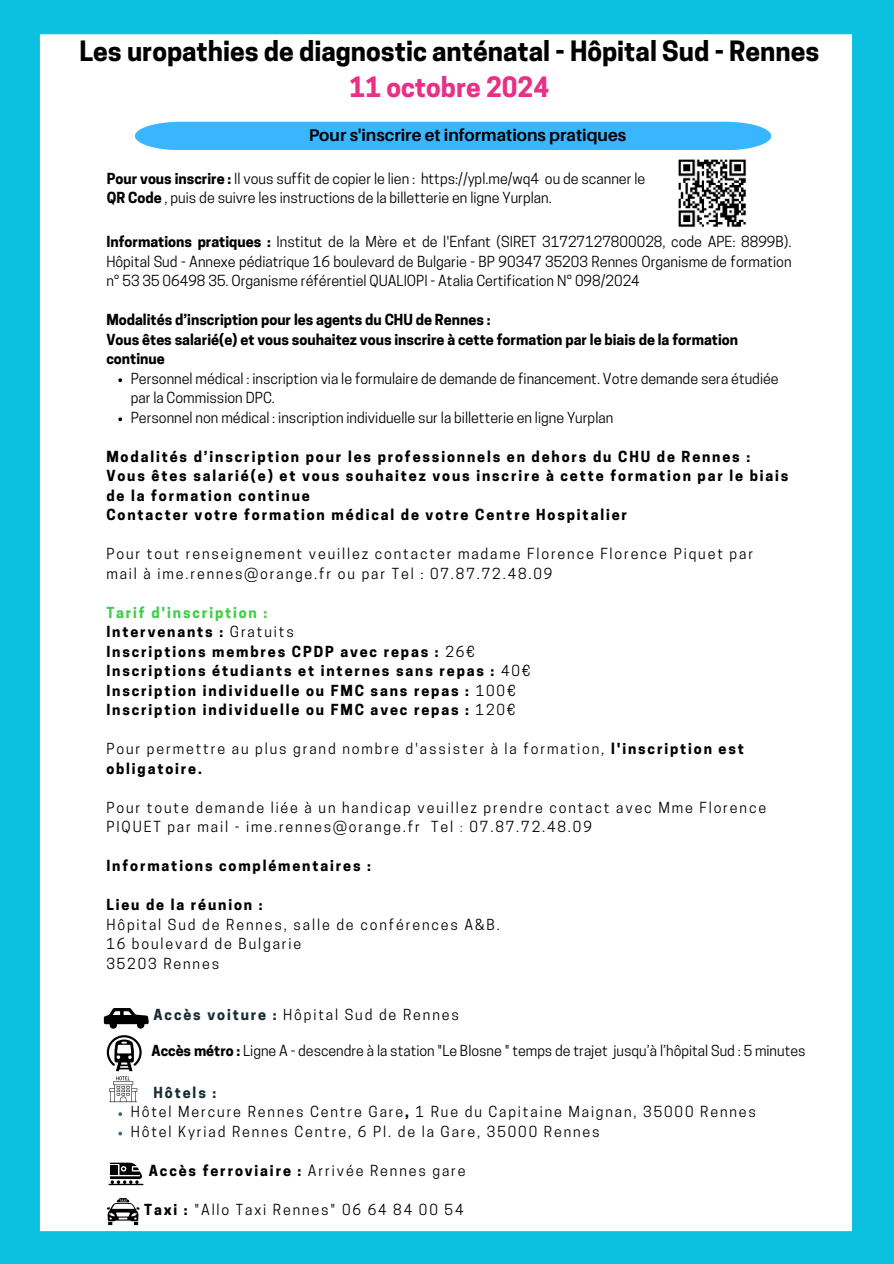
<style>
.page{position:relative;width:894px;height:1264px;background:#fff}
.page>*{position:absolute;margin:0;border:0;box-sizing:border-box;transform-origin:0 0}
.t1{font:700 26.25px "Cooper Hewitt";color:#000}
.t2{font:700 26.25px "Cooper Hewitt";color:#e83087}
.t3{font:700 16.95px "Aileron";color:#000}
.t4{font:14.25px/19.5px "Cooper Hewitt";letter-spacing:.13em;color:#000}
.t5{font:700 14.25px/19.5px "Cooper Hewitt";letter-spacing:.13em;color:#000}
.t6{font:14.25px/19.5px "Cooper Hewitt";color:#000}
.t7{font:700 14.25px/19.5px "Cooper Hewitt";color:#000}
.s1{font-weight:700}
.s2{color:#40cd4a}
.s3{font-weight:400}
.s4{color:#9b2222}
.s5{font-weight:700;color:#182c34}
</style>
<div class="page">
<svg style="left:851px;top:34px;width:42px;height:1197px;background:#2ec9e3"></svg>
<div style="left:0;top:34px;width:40px;height:1229px;background:#0cc0df"></div>
<div style="left:0;top:0;width:893px;height:34px;background:#0cc0df"></div>
<div style="left:12px;top:1231px;width:881px;height:32px;background:#0cc0df"></div>
<div style="left:135px;top:122px;width:636px;height:28px;background:#38b6ff"></div>
<svg style="left:118px;top:378px;width:4px;height:4px"></svg>
<svg style="left:118px;top:417px;width:4px;height:4px"></svg>
<svg style="left:118px;top:1131px;width:4px;height:4px"></svg>
<svg style="left:107px;top:1198px;width:33px;height:26px"></svg>
<svg style="left:104px;top:1008px;width:45px;height:94px"></svg>
<svg style="left:108px;top:1162px;width:35px;height:23px"></svg>
<img style="left:678px;top:159px;width:69px;height:69px">
<h1 class="t1" style="left:79px;top:41px;width:741px">Les uropathies de diagnostic anténatal - Hôpital Sud - Rennes</h1>
<h1 class="t2" style="left:349px;top:77px;width:201px">11 octobre 2024</h1>
<p class="t3" style="left:309px;top:125px;width:319px">Pour s'inscrire et informations pratiques</p>
<p class="t6" style="left:107px;top:171px;width:539px"><span class="s1">Pour vous inscrire :</span> Il vous suffit de copier le lien : https://ypl.me/wq4 ou de scanner le<br><span class="s1">QR Code</span> , puis de suivre les instructions de la billetterie en ligne Yurplan.</p>
<p class="t4" style="left:106px;top:234px;width:686px;text-align:justify"><span class="s1">Informations pratiques :</span> Institut de la Mère et de l'Enfant (SIRET 31727127800028, code APE: 8899B).<br>Hôpital Sud - Annexe pédiatrique 16 boulevard de Bulgarie - BP 90347 35203 Rennes Organisme de formation n° 53 35 06498 35. Organisme référentiel QUALIOPI - Atalia Certification N° 098/2024</p>
<p class="t7" style="left:106px;top:312px;width:633px">Modalités d’inscription pour les agents du CHU de Rennes :<br>Vous êtes salarié(e) et vous souhaitez vous inscrire à cette formation par le biais de la formation continue</p>
<p class="t6" style="left:131px;top:370px;width:649px">Personnel médical : inscription via le formulaire de demande de financement. Votre demande sera étudiée par la Commission DPC.<br>Personnel non médical : inscription individuelle sur la billetterie en ligne Yurplan</p>
<p class="t5" style="left:106px;top:448px;width:683px">Modalités d’inscription pour les professionnels en dehors du CHU de Rennes :<br>Vous êtes salarié(e) et vous souhaitez vous inscrire à cette formation par le biais de la formation continue<br>Contacter votre formation médical de votre Centre Hospitalier</p>
<p class="t4" style="left:106px;top:546px;width:648px">Pour tout renseignement veuillez contacter madame Florence Florence Piquet par mail à ime.rennes@orange.fr ou par Tel : 07.87.72.48.09</p>
<p class="t5" style="left:106px;top:604px;width:425px"><span class="s2">Tarif d'inscription :<br></span>Intervenants : <span class="s3">Gratuits<br></span>Inscriptions membres CPDP avec repas : <span class="s3">26€ </span>Inscriptions étudiants et internes sans repas : <span class="s3">40€ </span>Inscription individuelle ou FMC sans repas : <span class="s3">100€ </span>Inscription individuelle ou FMC avec repas : <span class="s3">120€</span></p>
<p class="t4" style="left:106px;top:741px;width:639px">Pour permettre au plus grand nombre d'assister à la formation, <span class="s1">l'inscription est obligatoire.</span></p>
<p class="t4" style="left:106px;top:799px;width:661px">Pour toute demande liée à un handicap veuillez prendre contact avec Mme Florence<br>PIQUET par mail - ime.rennes@orange.fr Tel <span class="s4">:</span> 07.87.72.48.09</p>
<p class="t5" style="left:106px;top:858px;width:266px">Informations complémentaires :</p>
<p class="t5" style="left:106px;top:897px;width:158px">Lieu de la réunion :</p>
<p class="t4" style="left:106px;top:916px;width:395px">Hôpital Sud de Rennes, salle de conférences A&amp;B.<br>16 boulevard de Bulgarie<br>35203 Rennes</p>
<p class="t4" style="left:153px;top:1006px;width:307px"><span class="s5">Accès voiture :</span> Hôpital Sud de Rennes</p>
<p class="t6" style="left:151px;top:1042px;width:655px"><span class="s1">Accès métro :</span> Ligne A - descendre à la station "Le Blosne " temps de trajet jusqu’à l’hôpital Sud : 5 minutes</p>
<p class="t4" style="left:131px;top:1084px;width:626px;text-indent:23px"><span class="s5">Hôtels :<br></span>Hôtel Mercure Rennes Centre Gare<span class="s1">,</span> 1 Rue du Capitaine Maignan, 35000 Rennes<br>Hôtel Kyriad Rennes Centre, 6 Pl. de la Gare, 35000 Rennes</p>
<p class="t5" style="left:149px;top:1162px;width:318px">Accès ferroviaire : <span class="s3">Arrivée Rennes gare</span></p>
<p class="t4" style="left:144px;top:1201px;width:321px"><span class="s1">Taxi :</span> "Allo Taxi Rennes" 06 64 84 00 54</p>
</div>
